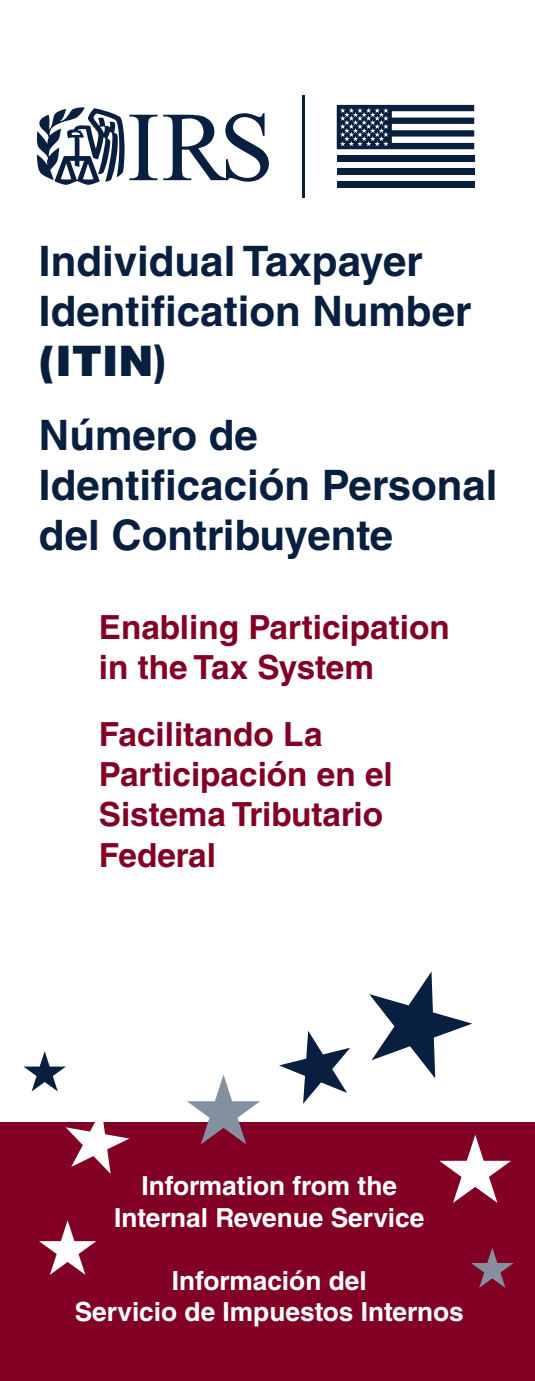
<style>
.page{position:relative;width:535px;height:1381px;background:#fff}
.page>*{position:absolute;margin:0;border:0;box-sizing:border-box;transform-origin:0 0}
.t1{font:700 42px/50.4px "Helvetica LT Std";color:#091f40}
.t2{font:700 33.25px/40.2px "Helvetica LT Std";color:#820024}
.Cover_Tab{font:700 26.25px "Helvetica LT Std";color:#fff}
.s1{font-weight:900}
.s2{font-weight:900;font-stretch:condensed}
</style>
<div class="page">
<div style="left:1px;top:1122px;width:533px;height:259px;background:#820024"></div>
<svg style="left:336px;top:105px;width:137px;height:44px"></svg>
<div style="left:336px;top:156px;width:137px;height:6px;background:#091f40"></div>
<div style="left:336px;top:168px;width:137px;height:7px;background:#091f40"></div>
<div style="left:336px;top:181px;width:137px;height:6px;background:#091f40"></div>
<svg style="left:163px;top:113px;width:105px;height:69px"></svg>
<svg style="left:37px;top:107px;width:120px;height:78px"></svg>
<hr style="left:301px;top:95px;width:3px;height:103px;background:#091f40">
<svg style="left:439px;top:1135px;width:71px;height:68px"></svg>
<svg style="left:66px;top:1122px;width:63px;height:51px"></svg>
<svg style="left:39px;top:1220px;width:57px;height:54px"></svg>
<svg style="left:187px;top:1075px;width:73px;height:69px"></svg>
<svg style="left:369px;top:971px;width:103px;height:107px"></svg>
<svg style="left:23px;top:1051px;width:43px;height:40px"></svg>
<svg style="left:279px;top:1031px;width:71px;height:73px"></svg>
<svg style="left:471px;top:1248px;width:42px;height:40px"></svg>
<p class="t1" style="left:39px;top:235px;width:385px">Individual Taxpayer</p>
<p class="t1" style="left:39px;top:285px;width:433px">Identification Number <span class="s1">(ITIN</span><span class="s2">)</span></p>
<p class="t1" style="left:39px;top:409px;width:220px">Número de</p>
<p class="t1" style="left:39px;top:459px;width:459px">Identificación Personal</p>
<p class="t1" style="left:39px;top:510px;width:355px">del Contribuyente</p>
<p class="t2" style="left:99px;top:607px;width:352px">Enabling Participation</p>
<p class="t2" style="left:99px;top:647px;width:276px">in the Tax System</p>
<p class="t2" style="left:99px;top:713px;width:295px">Facilitando La<br>Participación en el<br>Sistema Tributario</p>
<p class="t2" style="left:99px;top:834px;width:118px">Federal</p>
<p class="Cover_Tab" style="left:141px;top:1170px;width:257px">Information from the</p>
<p class="Cover_Tab" style="left:114px;top:1201px;width:311px">Internal Revenue Service</p>
<p class="Cover_Tab" style="left:172px;top:1264px;width:196px">Información del</p>
<p class="Cover_Tab" style="left:75px;top:1296px;width:390px">Servicio de Impuestos Internos</p>
</div>
